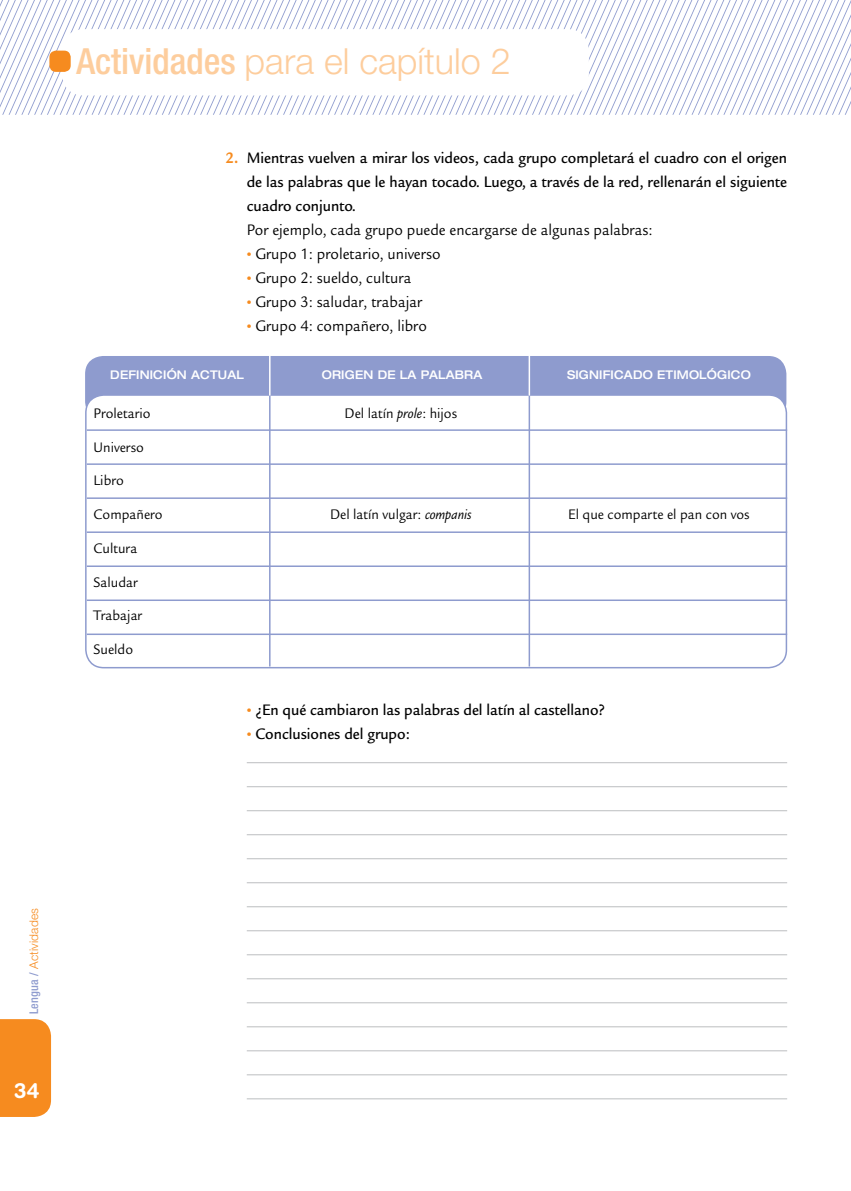
<style>
.page{position:relative;width:851px;height:1191px;background:#fff}
.page>*{position:absolute;margin:0;border:0;box-sizing:border-box;transform-origin:0 0}
.t1{font:300 36px "Helvetica Neue LT Std";color:#fdcd9d}
.t2{font:700 21px "Helvetica Rounded LT Std";color:#fff}
.t3{font:500 16.5px/24px "Legacy Sans Std";color:#000;text-align:justify;scale:.93 1}
.t4{font:16.5px "Legacy Sans Std";color:#000;scale:.93 1}
.t5{font:15px "Legacy Sans Std";color:#000;scale:.93 1}
.t6{font:500 expanded 12px "Helvetica Neue LT Std";letter-spacing:.015em;color:#fff;scale:.93 1}
.t7{font:300 12px "Helvetica Neue LT Std";letter-spacing:.015em;color:#f68b1f}
.s1{font-weight:500;font-stretch:condensed}
.s2{font-weight:700;color:#f68b1f}
.s3{font-weight:900;color:#f68b1f}
.s4{font-style:italic}
.s5{font-weight:500;font-stretch:condensed;color:#8e9bce}
</style>
<div class="page">
<div style="left:0;top:1019px;width:51px;height:98px;background:#f68b1f"></div>
<svg style="left:0;top:0;width:850px;height:115px"></svg>
<div style="left:62px;top:29px;width:526px;height:66px;background:#fff;border-radius:21px"></div>
<div style="left:49px;top:51px;width:22px;height:21px;background:#f68b1f;border-radius:7px"></div>
<hr style="left:247px;top:762px;width:540px;height:1px;background:#bcbec0">
<hr style="left:247px;top:786px;width:540px;height:1px;background:#bcbec0">
<hr style="left:247px;top:810px;width:540px;height:1px;background:#bcbec0">
<hr style="left:247px;top:834px;width:540px;height:1px;background:#bcbec0">
<hr style="left:247px;top:858px;width:540px;height:1px;background:#bcbec0">
<hr style="left:247px;top:882px;width:540px;height:1px;background:#bcbec0">
<hr style="left:247px;top:906px;width:540px;height:1px;background:#bcbec0">
<hr style="left:247px;top:930px;width:540px;height:1px;background:#bcbec0">
<hr style="left:247px;top:954px;width:540px;height:1px;background:#bcbec0">
<hr style="left:247px;top:978px;width:540px;height:1px;background:#bcbec0">
<hr style="left:247px;top:1002px;width:540px;height:1px;background:#bcbec0">
<hr style="left:247px;top:1026px;width:540px;height:1px;background:#bcbec0">
<hr style="left:247px;top:1050px;width:540px;height:1px;background:#bcbec0">
<hr style="left:247px;top:1074px;width:540px;height:1px;background:#bcbec0">
<hr style="left:247px;top:1098px;width:540px;height:1px;background:#bcbec0">
<div style="left:85px;top:356px;width:701px;height:64px;background:#8e9bce;border-radius:18px"></div>
<div style="left:86px;top:395px;width:700px;height:272px;background:#fff;border-radius:18px"></div>
<div style="left:85px;top:394px;width:702px;height:274px;border:2px solid #8e9bce;border-radius:18px"></div>
<hr style="left:269px;top:395px;width:1px;height:271px;background:#8e9bce">
<hr style="left:269px;top:355px;width:1px;height:40px;background:#fff">
<hr style="left:528px;top:395px;width:2px;height:271px;background:#8e9bce">
<hr style="left:528px;top:355px;width:2px;height:40px;background:#fff">
<hr style="left:87px;top:429px;width:700px;height:2px;background:#8e9bce">
<hr style="left:87px;top:463px;width:700px;height:2px;background:#8e9bce">
<hr style="left:87px;top:497px;width:700px;height:2px;background:#8e9bce">
<hr style="left:87px;top:531px;width:700px;height:2px;background:#8e9bce">
<hr style="left:87px;top:565px;width:700px;height:2px;background:#8e9bce">
<hr style="left:87px;top:599px;width:700px;height:2px;background:#8e9bce">
<hr style="left:87px;top:633px;width:700px;height:2px;background:#8e9bce">
<h1 class="t1" style="left:77px;top:39px;width:436px"><span class="s1">Actividades</span> para el capítulo 2</h1>
<p class="t3" style="left:247px;top:146px;width:582px;text-indent:-21px"><span class="s2">2.</span> Mientras vuelven a mirar los videos, cada grupo completará el cuadro con el origen de las palabras que le hayan tocado. Luego, a través de la red, rellenarán el siguiente cuadro conjunto.</p>
<p class="t4" style="left:247px;top:220px;width:438px">Por ejemplo, cada grupo puede encargarse de algunas palabras:</p>
<p class="t4" style="left:247px;top:244px;width:210px"><span class="s3">•</span> Grupo 1: proletario, universo</p>
<p class="t4" style="left:247px;top:268px;width:178px"><span class="s3">•</span> Grupo 2: sueldo, cultura</p>
<p class="t4" style="left:247px;top:292px;width:190px"><span class="s3">•</span> Grupo 3: saludar, trabajar</p>
<p class="t4" style="left:247px;top:316px;width:195px"><span class="s3">•</span> Grupo 4: compañero, libro</p>
<p class="t6" style="left:110px;top:367px;width:145px">DEFINICIÓN ACTUAL</p>
<p class="t6" style="left:321px;top:367px;width:174px">ORIGEN DE LA PALABRA</p>
<p class="t6" style="left:567px;top:367px;width:199px">SIGNIFICADO ETIMOLÓGICO</p>
<p class="t5" style="left:94px;top:404px;width:63px">Proletario</p>
<p class="t5" style="left:94px;top:438px;width:56px">Universo</p>
<p class="t5" style="left:94px;top:472px;width:34px">Libro</p>
<p class="t5" style="left:94px;top:506px;width:76px">Compañero</p>
<p class="t5" style="left:94px;top:539px;width:49px">Cultura</p>
<p class="t5" style="left:94px;top:573px;width:49px">Saludar</p>
<p class="t5" style="left:94px;top:607px;width:54px">Trabajar</p>
<p class="t5" style="left:94px;top:641px;width:44px">Sueldo</p>
<p class="t5" style="left:344px;top:404px;width:122px">Del latín <span class="s4">prole</span>: hijos</p>
<p class="t5" style="left:330px;top:506px;width:154px">Del latín vulgar: <span class="s4">companis</span></p>
<p class="t5" style="left:568px;top:506px;width:196px">El que comparte el pan con vos</p>
<p class="t3" style="left:247px;top:698px;width:387px"><span class="s3">•</span> ¿En qué cambiaron las palabras del latín al castellano?</p>
<p class="t3" style="left:247px;top:722px;width:177px"><span class="s3">•</span> Conclusiones del grupo:</p>
<p class="t7" style="left:26px;top:1014px;width:108px;rotate:-90deg"><span class="s5">Lengua /</span> Actividades</p>
<p class="t2" style="left:14px;top:1078px;width:27px">34</p>
</div>
